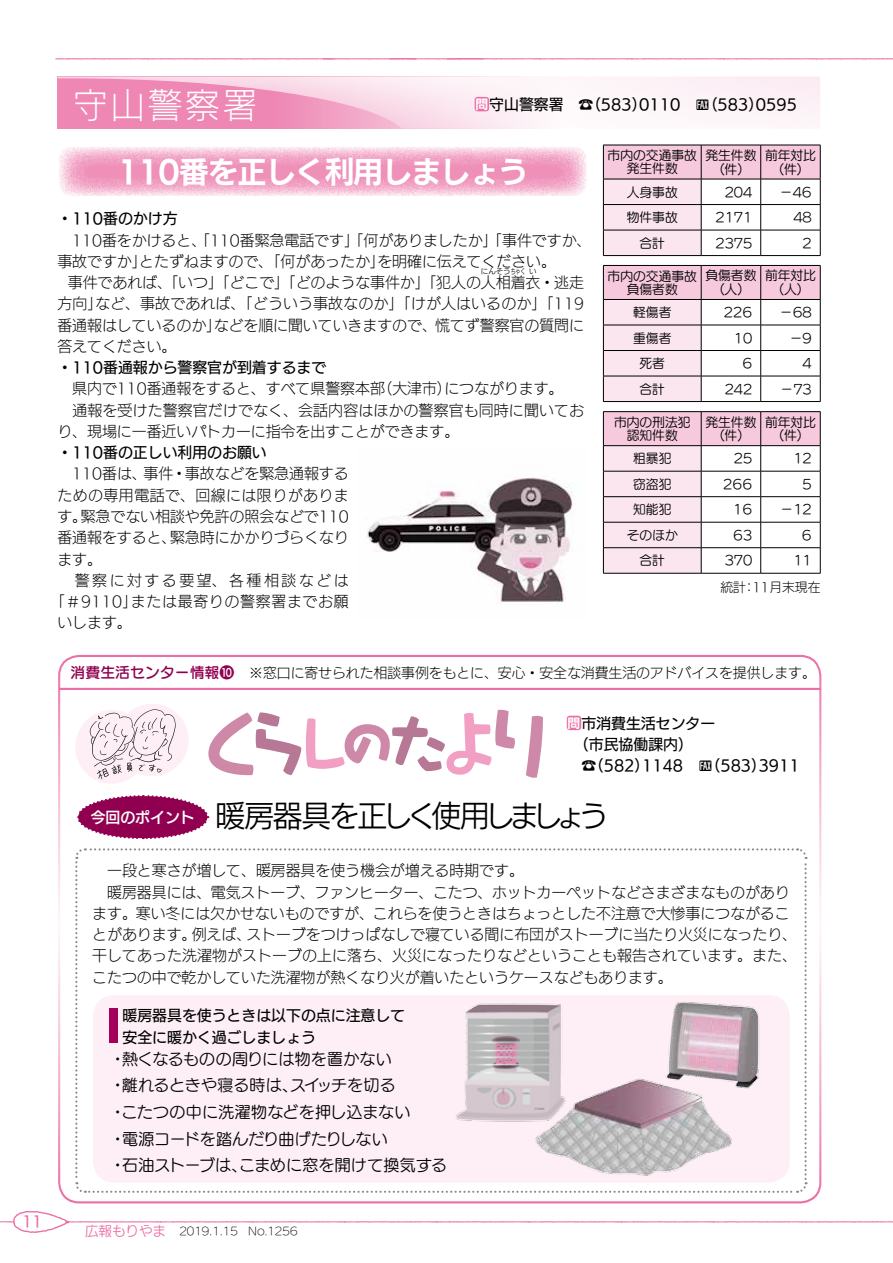
<style>
.page{position:relative;width:893px;height:1263px;background:#fff}
.page>*{position:absolute;margin:0;border:0;box-sizing:border-box;transform-origin:0 0}
.t1{font:34.05px "UD Kakugo Large Pro L";letter-spacing:.1em;color:#fff}
.t2{font:29.7px "UD Kakugo Large Pro R";letter-spacing:-.155em;color:#000}
.t3{font:29.7px "UD Kakugo Large Pro B";letter-spacing:-.025em;color:#fff}
.t4{font:15.9px/26.5px "UD Marugo Large Pro M";letter-spacing:.015em;color:#000}
.t5{font:14.85px/21.3px "UD Kakugo Large Pro L";color:#000}
.t6{font:14.85px/21.3px "UD Kakugo Large Pro M";color:#000}
.t7{font:14.85px/21.3px "UD Kakugo Large Pro L";letter-spacing:.05em;color:#000}
.t8{font:14.85px "UD Kakugo Large Pro L";letter-spacing:.035em;color:#000}
.t9{font:14.85px "UD Kakugo Large Pro L";letter-spacing:.17em;color:#000}
.t10{font:14.85px "UD Kakugo Large Pro M";color:#eb6ea5}
.t11{font:13.8px "UD Kakugo Large Pro L";color:#000}
.t12{font:12.75px/13.8px "UD Marugo Large Pro M";color:#000;text-align:center}
.t13{font:12.75px "UD Kakugo Large Pro L";color:#000}
.t14{font:10.5px "UD Marugo Large Pro L";color:#000}
.t15{font:7.5px "UD Kakugo Large Pro L";color:#000}
.s1{font-family:"UD Kakugo Large Pro B";font-size:12.75px;color:#fff}
.s2{font-family:"Seurat Pro DB";font-size:14.85px;color:#910050}
.s3{font-family:"UD Kakugo Large Pro M";font-size:14.85px;color:#910050}
.s4{font-family:"UD Marugo Large Pro M";font-size:13.5px;color:#eb6ea5}
</style>
<div class="page">
<svg style="left:526px;top:716px;width:17px;height:62px"></svg>
<svg style="left:208px;top:710px;width:307px;height:65px"></svg>
<hr style="left:59px;top:688px;width:761px;height:2px;background:#eb6ea5">
<svg style="left:75px;top:848px;width:733px;height:345px"></svg>
<div style="left:567px;top:716px;width:14px;height:14px;background:#eb6ea5;border-radius:3px"></div>
<svg style="left:75px;top:704px;width:114px;height:80px"></svg>
<svg style="left:77px;top:795px;width:133px;height:45px"></svg>
<svg style="left:59px;top:147px;width:528px;height:49px;background:#f3aecc"></svg>
<svg style="left:603px;top:265px;width:218px;height:136px"></svg>
<hr style="left:603px;top:401px;width:98px;height:1px;background:#000">
<hr style="left:701px;top:401px;width:60px;height:1px;background:#000">
<hr style="left:761px;top:401px;width:59px;height:1px;background:#000">
<hr style="left:603px;top:265px;width:98px;height:1px;background:#000">
<hr style="left:603px;top:266px;width:1px;height:33px;background:#000">
<svg style="left:603px;top:145px;width:218px;height:111px"></svg>
<hr style="left:603px;top:255px;width:98px;height:1px;background:#000">
<hr style="left:701px;top:255px;width:60px;height:1px;background:#000">
<hr style="left:761px;top:255px;width:59px;height:1px;background:#000">
<hr style="left:603px;top:145px;width:98px;height:1px;background:#000">
<hr style="left:603px;top:145px;width:1px;height:34px;background:#000">
<hr style="left:701px;top:411px;width:60px;height:1px;background:#000">
<hr style="left:761px;top:411px;width:59px;height:1px;background:#000">
<svg style="left:603px;top:412px;width:218px;height:161px"></svg>
<hr style="left:603px;top:573px;width:98px;height:1px;background:#000">
<hr style="left:701px;top:573px;width:60px;height:1px;background:#000">
<hr style="left:761px;top:573px;width:59px;height:1px;background:#000">
<hr style="left:603px;top:411px;width:98px;height:1px;background:#000">
<hr style="left:603px;top:412px;width:1px;height:33px;background:#000">
<img style="left:367px;top:477px;width:206px;height:126px">
<div style="left:93px;top:995px;width:697px;height:187px;background:#fdeff5;border-radius:21px"></div>
<div style="left:110px;top:1008px;width:8px;height:35px;background:#a4005b"></div>
<img style="left:455px;top:1003px;width:106px;height:119px">
<img style="left:527px;top:1072px;width:205px;height:104px">
<img style="left:656px;top:1001px;width:103px;height:92px">
<svg style="left:55px;top:58px;width:838px;height:2px;background:#f3accb"></svg>
<svg style="left:0;top:1211px;width:893px;height:22px"></svg>
<svg style="left:57px;top:77px;width:763px;height:52px"></svg>
<p class="t10" style="left:22px;top:1209px;width:22px">11</p>
<h1 class="t1" style="left:73px;top:78px;width:185px">守山警察署</h1>
<p class="t6" style="left:475px;top:93px;width:323px"><span class="s1">問</span>守山警察署　☎（583）0110　（583）0595</p>
<h2 class="t3" style="left:117px;top:147px;width:412px">110番を正しく利用しましょう</h2>
<p class="t6" style="left:57px;top:207px;width:26px">・１１０</p>
<p class="t6" style="left:103px;top:207px;width:76px">番のかけ方</p>
<p class="t5" style="left:72px;top:229px;width:10px">１１０</p>
<p class="t5" style="left:102px;top:229px;width:118px">番をかけると、「１１０</p>
<p class="t5" style="left:57px;top:229px;width:535px;text-indent:182px">番緊急電話です」「何がありましたか」「事件ですか、事故ですか」とたずねますので、「何があったか」を明確に伝えてください。</p>
<p class="t5" style="left:68px;top:271px;width:518px">事件であれば、「いつ」「どこで」「どのような事件か」「犯人の人相着衣・逃走</p>
<p class="t15" style="left:481px;top:265px;width:46px">にんそうちゃく</p>
<p class="t15" style="left:529px;top:265px;width:9px">い</p>
<p class="t5" style="left:57px;top:293px;width:528px">方向」など、事故であれば、「どういう事故なのか」「けが人はいるのか」「１１９<br>番通報はしているのか」などを順に聞いていきますので、慌てず警察官の質問に答えてください。</p>
<p class="t6" style="left:57px;top:356px;width:26px">・１１０</p>
<p class="t6" style="left:103px;top:356px;width:225px">番通報から警察官が到着するまで</p>
<p class="t5" style="left:57px;top:378px;width:70px">　県内で１１０</p>
<p class="t5" style="left:57px;top:378px;width:528px;text-indent:89px">番通報をすると、すべて県警察本部（大津市）につながります。<br>　通報を受けた警察官だけでなく、会話内容はほかの警察官も同時に聞いており、現場に一番近いパトカーに指令を出すことができます。</p>
<p class="t6" style="left:57px;top:441px;width:26px">・１１０</p>
<p class="t6" style="left:103px;top:441px;width:165px">番の正しい利用のお願い</p>
<p class="t5" style="left:72px;top:463px;width:10px">１１０</p>
<p class="t5" style="left:102px;top:463px;width:248px">番は、事件・事故などを緊急通報する</p>
<p class="t8" style="left:57px;top:483px;width:293px">ための専用電話で、回線には限りがありま</p>
<p class="t5" style="left:57px;top:505px;width:272px">す。緊急でない相談や免許の照会などで１１０</p>
<p class="t5" style="left:57px;top:527px;width:293px">番通報をすると、緊急時にかかりづらくなり</p>
<p class="t5" style="left:57px;top:548px;width:46px">ます。</p>
<p class="t9" style="left:57px;top:568px;width:293px">　警察に対する要望、各種相談などは</p>
<p class="t5" style="left:50px;top:590px;width:42px">「＃９１１０</p>
<p class="t7" style="left:57px;top:590px;width:293px;text-indent:65px">」または最寄りの警察署までお願いします。</p>
<p class="t12" style="left:608px;top:148px;width:91px;line-height:12.8px">市内の交通事故発生件数</p>
<p class="t12" style="left:705px;top:147px;width:53px">発生件数(件)</p>
<p class="t12" style="left:765px;top:147px;width:53px">前年対比(件)</p>
<p class="t12" style="left:627px;top:184px;width:53px">人身事故</p>
<p class="t12" style="left:725px;top:184px;width:29px">204</p>
<p class="t12" style="left:780px;top:184px;width:33px">－46</p>
<p class="t12" style="left:627px;top:209px;width:53px">物件事故</p>
<p class="t12" style="left:715px;top:209px;width:38px">2171</p>
<p class="t12" style="left:793px;top:209px;width:20px">48</p>
<p class="t12" style="left:640px;top:235px;width:27px">合計</p>
<p class="t12" style="left:715px;top:235px;width:38px">2375</p>
<p class="t12" style="left:803px;top:235px;width:11px">2</p>
<p class="t12" style="left:608px;top:268px;width:91px;line-height:12.8px">市内の交通事故負傷者数</p>
<p class="t12" style="left:705px;top:267px;width:53px">負傷者数(人)</p>
<p class="t12" style="left:765px;top:267px;width:53px">前年対比(人)</p>
<p class="t12" style="left:633px;top:304px;width:40px">軽傷者</p>
<p class="t12" style="left:724px;top:304px;width:30px">226</p>
<p class="t12" style="left:780px;top:304px;width:33px">－68</p>
<p class="t12" style="left:633px;top:330px;width:40px">重傷者</p>
<p class="t12" style="left:734px;top:330px;width:20px">10</p>
<p class="t12" style="left:790px;top:330px;width:23px">－9</p>
<p class="t12" style="left:640px;top:355px;width:27px">死者</p>
<p class="t12" style="left:742px;top:355px;width:11px">6</p>
<p class="t12" style="left:803px;top:355px;width:11px">4</p>
<p class="t12" style="left:640px;top:381px;width:27px">合計</p>
<p class="t12" style="left:725px;top:381px;width:29px">242</p>
<p class="t12" style="left:781px;top:381px;width:33px">－73</p>
<p class="t12" style="left:614px;top:415px;width:78px;line-height:12.8px">市内の刑法犯認知件数</p>
<p class="t12" style="left:705px;top:413px;width:53px">発生件数(件)</p>
<p class="t12" style="left:765px;top:413px;width:53px">前年対比(件)</p>
<p class="t12" style="left:633px;top:450px;width:40px">粗暴犯</p>
<p class="t12" style="left:734px;top:450px;width:20px">25</p>
<p class="t12" style="left:793px;top:450px;width:20px">12</p>
<p class="t12" style="left:633px;top:476px;width:40px">窃盗犯</p>
<p class="t12" style="left:723px;top:476px;width:30px">266</p>
<p class="t12" style="left:803px;top:476px;width:11px">5</p>
<p class="t12" style="left:633px;top:501px;width:40px">知能犯</p>
<p class="t12" style="left:733px;top:501px;width:21px">16</p>
<p class="t12" style="left:781px;top:501px;width:33px">－12</p>
<p class="t12" style="left:627px;top:527px;width:53px">そのほか</p>
<p class="t12" style="left:733px;top:527px;width:21px">63</p>
<p class="t12" style="left:802px;top:527px;width:11px">6</p>
<p class="t12" style="left:640px;top:552px;width:27px">合計</p>
<p class="t12" style="left:725px;top:552px;width:29px">370</p>
<p class="t12" style="left:793px;top:552px;width:20px">11</p>
<p class="t13" style="left:720px;top:577px;width:101px">統計：11月末現在</p>
<p class="t11" style="left:71px;top:661px;width:747px"><span class="s2">消費生活センター情報</span><span class="s3">❿</span> ※窓口に寄せられた相談事例をもとに、安心・安全な消費生活のアドバイスを提供します。</p>
<p class="t6" style="left:567px;top:712px;width:235px"><span class="s1">問</span>市消費生活センター<br>　（市民協働課内）<br>　☎（582）1148　（583）3911</p>
<h2 class="t2" style="left:91px;top:792px;width:519px"><sup>今回のポイント</sup> 暖房器具を正しく使用しましょう</h2>
<p class="t5" style="left:92px;top:860px;width:706px">　一段と寒さが増して、暖房器具を使う機会が増える時期です。<br>　暖房器具には、電気ストーブ、ファンヒーター、こたつ、ホットカーペットなどさまざまなものがあります。寒い冬には欠かせないものですが、これらを使うときはちょっとした不注意で大惨事につながることがあります。例えば、ストーブをつけっぱなしで寝ている間に布団がストーブに当たり火災になったり、干してあった洗濯物がストーブの上に落ち、火災になったりなどということも報告されています。また、こたつの中で乾かしていた洗濯物が熱くなり火が着いたというケースなどもあります。</p>
<p class="t6" style="left:122px;top:1004px;width:284px">暖房器具を使うときは以下の点に注意して安全に暖かく過ごしましょう</p>
<p class="t4" style="left:110px;top:1044px;width:339px">・熱くなるものの周りには物を置かない<br>・離れるときや寝る時は、スイッチを切る<br>・こたつの中に洗濯物などを押し込まない<br>・電源コードを踏んだり曲げたりしない<br>・石油ストーブは、こまめに窓を開けて換気する</p>
<p class="t14" style="left:85px;top:1222px;width:214px"><span class="s4">広報もりやま</span> 2019.1.15　No.1256</p>
</div>
